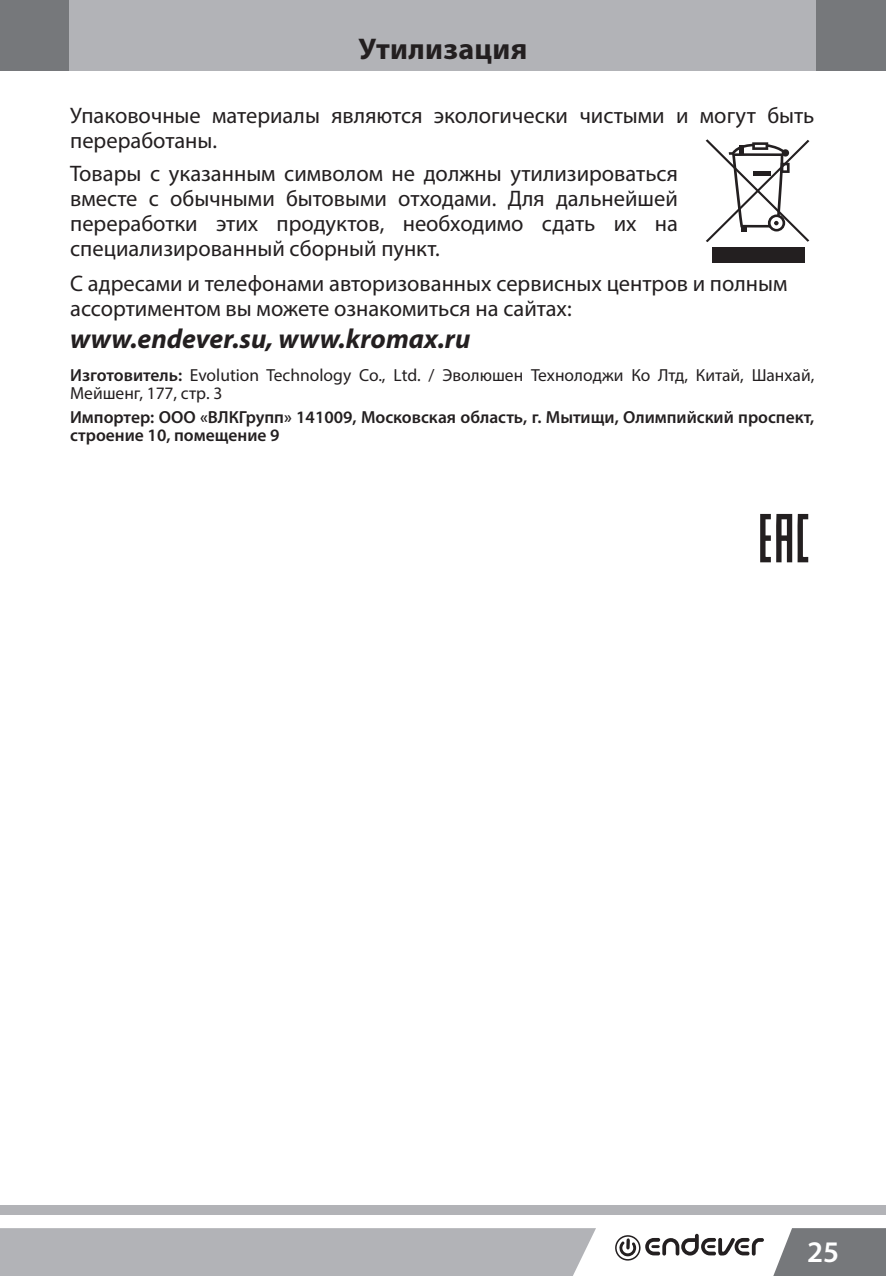
<style>
.page{position:relative;width:886px;height:1276px;background:#fff}
.page>*{position:absolute;margin:0;border:0;box-sizing:border-box;transform-origin:0 0}
.t1{font:700 30px "Myriad Pro";letter-spacing:.01em;color:#231f20}
.t2{font:600 30px "Myriad Pro";color:#fff}
.t3{font:italic 700 27.5px "Myriad Pro";color:#231f20}
.t4{font:22.5px/25px "Myriad Pro";color:#231f20}
.t5{font:600 17.5px/17.5px "Myriad Pro";color:#231f20}
.t6{font:17.5px/17.5px "Myriad Pro";color:#231f20}
.s1{font-weight:600}
</style>
<div class="page">
<div style="left:0;top:0;width:886px;height:71px;background:#76787b"></div>
<div style="left:70px;top:0;width:746px;height:71px;background:#b2b3b7"></div>
<div style="left:0;top:1205px;width:886px;height:9px;background:#b2b3b7"></div>
<div style="left:0;top:1228px;width:596px;height:48px;background:#b2b3b7"></div>
<svg style="left:615px;top:1228px;width:271px;height:48px"></svg>
<div style="left:713px;top:247px;width:92px;height:15px;background:#231f20"></div>
<svg style="left:706px;top:139px;width:103px;height:103px"></svg>
<hr style="left:752px;top:172px;width:18px;height:4px;background:#231f20">
<svg style="left:760px;top:514px;width:48px;height:48px"></svg>
<h1 class="t1" style="left:359px;top:30px;width:170px">Утилизация</h1>
<p class="t4" style="left:70px;top:103px;width:746px">Упаковочные материалы являются экологически чистыми и могут быть переработаны.</p>
<p class="t4" style="left:70px;top:160px;width:609px;text-align:justify">Товары с указанным символом не должны утилизироваться вместе с обычными бытовыми отходами. Для дальнейшей переработки этих продуктов, необходимо сдать их на специализированный сборный пункт.</p>
<p class="t4" style="left:70px;top:270px;width:719px">С адресами и телефонами авторизованных сервисных центров и полным ассортиментом вы можете ознакомиться на сайтах:</p>
<p class="t3" style="left:70px;top:321px;width:402px">www.endever.su, www.kromax.ru</p>
<p class="t6" style="left:70px;top:366px;width:746px"><span class="s1">Изготовитель:</span> Evolution Technology Co., Ltd. / Эволюшен Технолоджи Ко Лтд, Китай, Шанхай,<br>Мейшенг, 177, стр. 3</p>
<p class="t5" style="left:70px;top:408px;width:746px">Импортер: ООО «ВЛКГрупп» 141009, Московская область, г. Мытищи, Олимпийский проспект, строение 10, помещение 9</p>
<h1 class="t2" style="left:807px;top:1233px;width:34px">25</h1>
</div>
